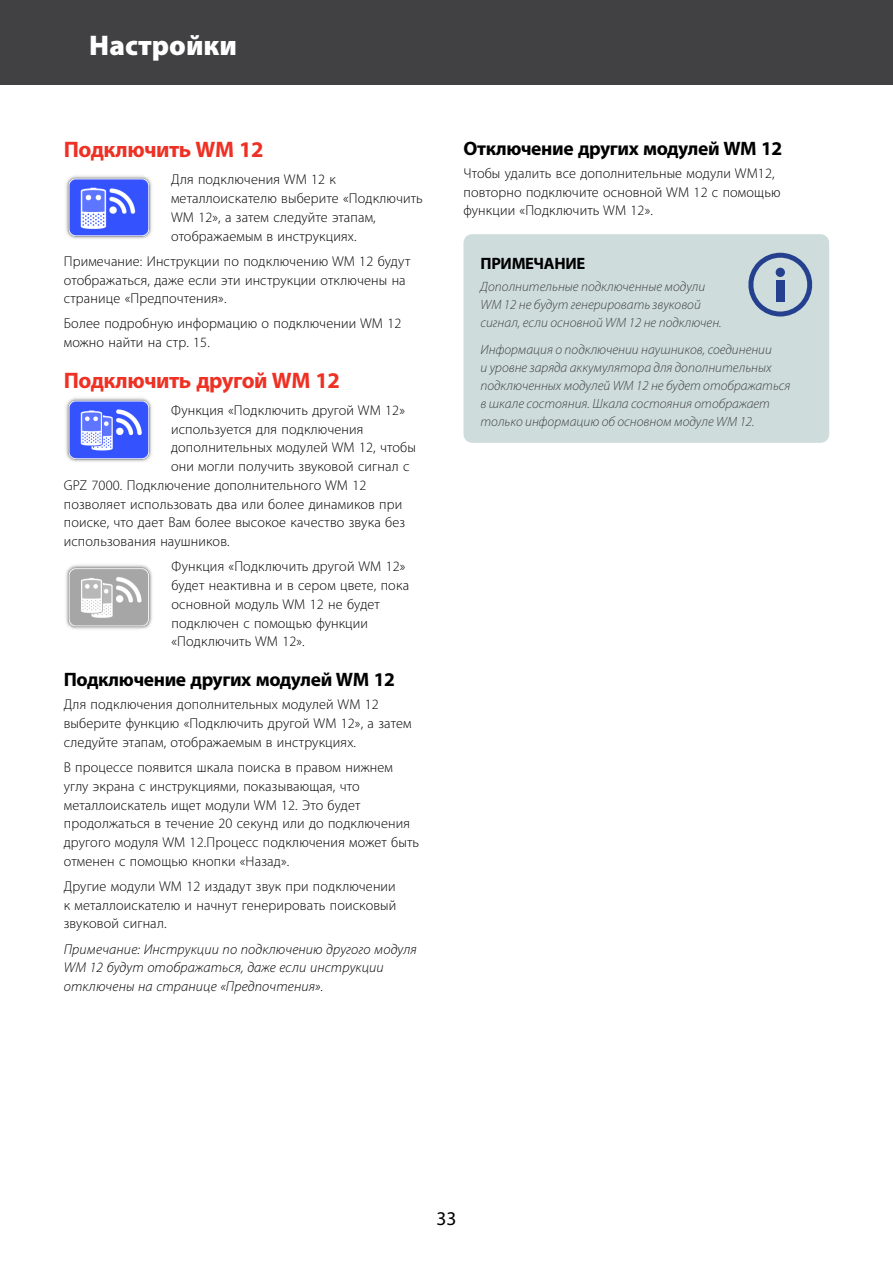
<style>
.page{position:relative;width:893px;height:1263px;background:#fff}
.page>*{position:absolute;margin:0;border:0;box-sizing:border-box;transform-origin:0 0}
.t1{font:900 28.5px "Myriad Pro";color:#fff}
.t2{font:700 22.5px "Myriad Pro";letter-spacing:-.02em;color:#ee3124}
.t3{font:700 19.5px "Myriad Pro";letter-spacing:-.02em;color:#000}
.t4{font:19.5px "Myriad Pro";color:#000}
.t5{font:700 16.5px "Myriad Pro";letter-spacing:-.02em;color:#000}
.t6{font:300 14.25px/18.8px "Myriad Pro";letter-spacing:.01em;color:#000}
.t7{font:italic 300 14.25px/18.8px "Myriad Pro";letter-spacing:.01em;color:#000}
.t8{font:italic 300 13.5px/18px "Myriad Pro";color:#414042}
</style>
<div class="page">
<img style="left:66px;top:176px;width:86px;height:63px">
<img style="left:66px;top:398px;width:86px;height:64px">
<img style="left:66px;top:565px;width:86px;height:64px">
<div style="left:463px;top:234px;width:366px;height:209px;background:#cedddc;border-radius:9px"></div>
<svg style="left:748px;top:253px;width:65px;height:63px"></svg>
<div style="left:776px;top:268px;width:9px;height:9px;background:#25408f;border-radius:50%"></div>
<div style="left:776px;top:280px;width:8px;height:22px;background:#25408f"></div>
<div style="left:0;top:0;width:893px;height:85px;background:#414042"></div>
<h1 class="t1" style="left:89px;top:27px;width:149px">Настройки</h1>
<h2 class="t2" style="left:64px;top:135px;width:201px">Подключить WM 12</h2>
<p class="t6" style="left:171px;top:170px;width:253px">Для подключения WM 12 к металлоискателю выберите «Подключить<br>WM 12», а затем следуйте этапам, отображаемым в инструкциях.</p>
<p class="t6" style="left:64px;top:252px;width:348px">Примечание: Инструкции по подключению WM 12 будут отображаться, даже если эти инструкции отключены на странице «Предпочтения».</p>
<p class="t6" style="left:64px;top:314px;width:339px">Более подробную информацию о подключении WM 12 можно найти на стр. 15.</p>
<h2 class="t2" style="left:64px;top:365px;width:278px">Подключить другой WM 12</h2>
<p class="t6" style="left:171px;top:401px;width:235px">Функция «Подключить другой WM 12»</p>
<p class="t6" style="left:171px;top:419px;width:194px">используется для подключения</p>
<p class="t6" style="left:171px;top:438px;width:246px">дополнительных модулей WM 12, чтобы</p>
<p class="t6" style="left:171px;top:457px;width:240px">они могли получить звуковой сигнал с</p>
<p class="t6" style="left:64px;top:476px;width:304px">GPZ 7000. Подключение дополнительного WM 12</p>
<p class="t6" style="left:64px;top:494px;width:340px">позволяет использовать два или более динамиков при</p>
<p class="t6" style="left:64px;top:513px;width:343px">поиске, что дает Вам более высокое качество звука без</p>
<p class="t6" style="left:64px;top:532px;width:167px">использования наушников.</p>
<p class="t6" style="left:171px;top:557px;width:239px">Функция «Подключить другой WM 12» будет неактивна и в сером цвете, пока основной модуль WM 12 не будет подключен с помощью функции «Подключить WM 12».</p>
<h3 class="t3" style="left:64px;top:667px;width:333px">Подключение других модулей WM 12</h3>
<p class="t6" style="left:64px;top:695px;width:349px">Для подключения дополнительных модулей WM 12 выберите функцию «Подключить другой WM 12», а затем следуйте этапам, отображаемым в инструкциях.</p>
<p class="t6" style="left:64px;top:758px;width:357px">В процессе появится шкала поиска в правом нижнем углу экрана с инструкциями, показывающая, что металлоискатель ищет модули WM 12. Это будет продолжаться в течение 20 секунд или до подключения другого модуля WM 12.Процесс подключения может быть отменен с помощью кнопки «Назад».</p>
<p class="t6" style="left:64px;top:877px;width:334px;text-align:justify">Другие модули WM 12 издадут звук при подключении к металлоискателю и начнут генерировать поисковый звуковой сигнал.</p>
<p class="t7" style="left:64px;top:939px;width:355px">Примечание: Инструкции по подключению другого модуля<br>WM 12 будут отображаться, даже если инструкции отключены на странице «Предпочтения».</p>
<h3 class="t3" style="left:463px;top:136px;width:320px">Отключение других модулей WM 12</h3>
<p class="t6" style="left:463px;top:164px;width:319px">Чтобы удалить все дополнительные модули WM12, повторно подключите основной WM 12 с помощью функции «Подключить WM 12».</p>
<p class="t5" style="left:480px;top:253px;width:106px">ПРИМЕЧАНИЕ</p>
<p class="t8" style="left:480px;top:278px;width:243px">Дополнительные подключенные модули<br>WM 12 не будут генерировать звуковой сигнал, если основной WM 12 не подключен.</p>
<p class="t8" style="left:480px;top:340px;width:311px">Информация о подключении наушников, соединении<br>и уровне заряда аккумулятора для дополнительных подключенных модулей WM 12 не будет отображаться в шкале состояния. Шкала состояния отображает только информацию об основном модуле WM 12.</p>
<h3 class="t4" style="left:436px;top:1206px;width:22px">33</h3>
</div>
